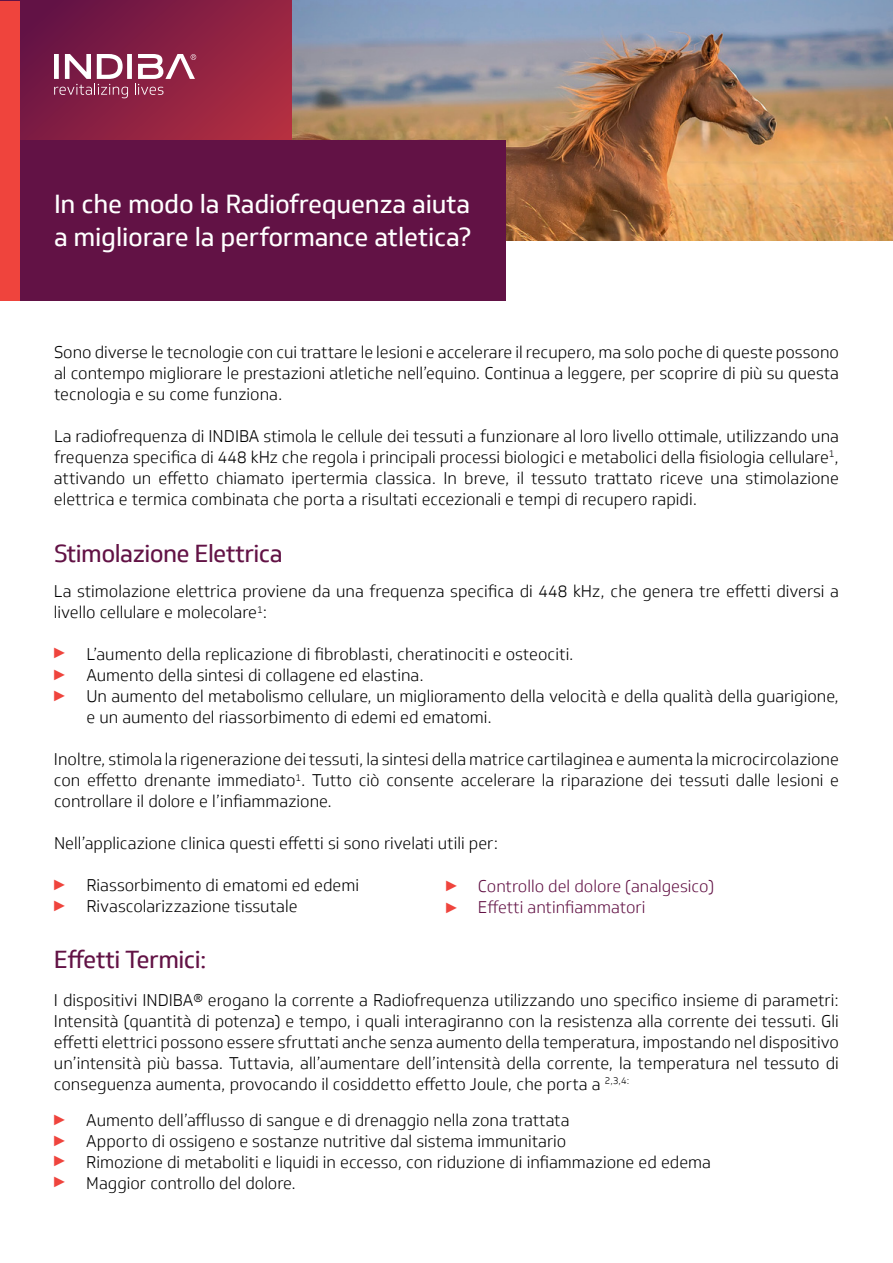
<style>
.page{position:relative;width:893px;height:1263px;background:#fff}
.page>*{position:absolute;margin:0;border:0;box-sizing:border-box;transform-origin:0 0}
.t1{font:25.5px/33px "Soleto";letter-spacing:-.01em;color:#fff}
.t2{font:24px "Soleto";letter-spacing:-.025em;color:#621245}
.t3{font:300 16.5px/21px "Soleto";color:#000;text-align:justify}
.t4{font:300 16.5px/21px "Soleto";color:#621245}
.t5{font:15px/20.9px "Arial";color:#ef443d}
</style>
<div class="page">
<svg style="left:20px;top:1px;width:273px;height:139px;background:#8a2042"></svg>
<img style="left:293px;top:1px;width:599px;height:240px">
<div style="left:20px;top:140px;width:485px;height:160px;background:#621245"></div>
<svg style="left:54px;top:54px;width:142px;height:44px"></svg>
<div style="left:1px;top:1px;width:19px;height:299px;background:#ef443d"></div>
<h1 class="t1" style="left:54px;top:188px;width:419px">In che modo la Radiofrequenza aiuta a migliorare la performance atletica?</h1>
<p class="t3" style="left:54px;top:341px;width:786px">Sono diverse le tecnologie con cui trattare le lesioni e accelerare il recupero, ma solo poche di queste possono al contempo migliorare le prestazioni atletiche nell’equino. Continua a leggere, per scoprire di più su questa tecnologia e su come funziona.</p>
<p class="t3" style="left:54px;top:425px;width:786px">La radiofrequenza di INDIBA stimola le cellule dei tessuti a funzionare al loro livello ottimale, utilizzando una frequenza specifica di 448 kHz che regola i principali processi biologici e metabolici della fisiologia cellulare<sup>1</sup>, attivando un effetto chiamato ipertermia classica. In breve, il tessuto trattato riceve una stimolazione elettrica e termica combinata che porta a risultati eccezionali e tempi di recupero rapidi.</p>
<h2 class="t2" style="left:54px;top:539px;width:230px">Stimolazione Elettrica</h2>
<p class="t3" style="left:54px;top:581px;width:786px">La stimolazione elettrica proviene da una frequenza specifica di 448 kHz, che genera tre effetti diversi a livello cellulare e molecolare<sup>1</sup>:</p>
<p class="t3" style="left:86px;top:644px;width:754px;text-align:left">L’aumento della replicazione di fibroblasti, cheratinociti e osteociti.<br>Aumento della sintesi di collagene ed elastina.<br>Un aumento del metabolismo cellulare, un miglioramento della velocità e della qualità della guarigione, e un aumento del riassorbimento di edemi ed ematomi.</p>
<p class="t3" style="left:54px;top:749px;width:786px">Inoltre, stimola la rigenerazione dei tessuti, la sintesi della matrice cartilaginea e aumenta la microcircolazione con effetto drenante immediato<sup>1</sup>. Tutto ciò consente accelerare la riparazione dei tessuti dalle lesioni e controllare il dolore e l’infiammazione.</p>
<p class="t3" style="left:54px;top:833px;width:446px">Nell’applicazione clinica questi effetti si sono rivelati utili per:</p>
<p class="t3" style="left:86px;top:875px;width:274px">Riassorbimento di ematomi ed edemi<br>Rivascolarizzazione tissutale</p>
<p class="t5" style="left:52px;top:642px;width:16px">►</p>
<p class="t5" style="left:52px;top:664px;width:16px">►</p>
<p class="t5" style="left:52px;top:685px;width:16px">►</p>
<p class="t5" style="left:52px;top:874px;width:16px">► ►</p>
<p class="t5" style="left:444px;top:875px;width:16px">► ►</p>
<p class="t4" style="left:478px;top:876px;width:238px">Controllo del dolore (analgesico)<br>Effetti antinfiammatori</p>
<h2 class="t2" style="left:54px;top:944px;width:154px">Effetti Termici:</h2>
<p class="t3" style="left:54px;top:989px;width:786px">I dispositivi INDIBA® erogano la corrente a Radiofrequenza utilizzando uno specifico insieme di parametri:<br>Intensità (quantità di potenza) e tempo, i quali interagiranno con la resistenza alla corrente dei tessuti. Gli effetti elettrici possono essere sfruttati anche senza aumento della temperatura, impostando nel dispositivo un’intensità più bassa. Tuttavia, all’aumentare dell’intensità della corrente, la temperatura nel tessuto di conseguenza aumenta, provocando il cosiddetto effetto Joule, che porta a <sup>2,3,4:</sup></p>
<p class="t3" style="left:86px;top:1109px;width:626px;text-align:left">Aumento dell’afflusso di sangue e di drenaggio nella zona trattata<br>Apporto di ossigeno e sostanze nutritive dal sistema immunitario<br>Rimozione di metaboliti e liquidi in eccesso, con riduzione di infiammazione ed edema Maggior controllo del dolore.</p>
<p class="t5" style="left:52px;top:1109px;width:16px;text-align:justify">► ► ► ►</p>
</div>
